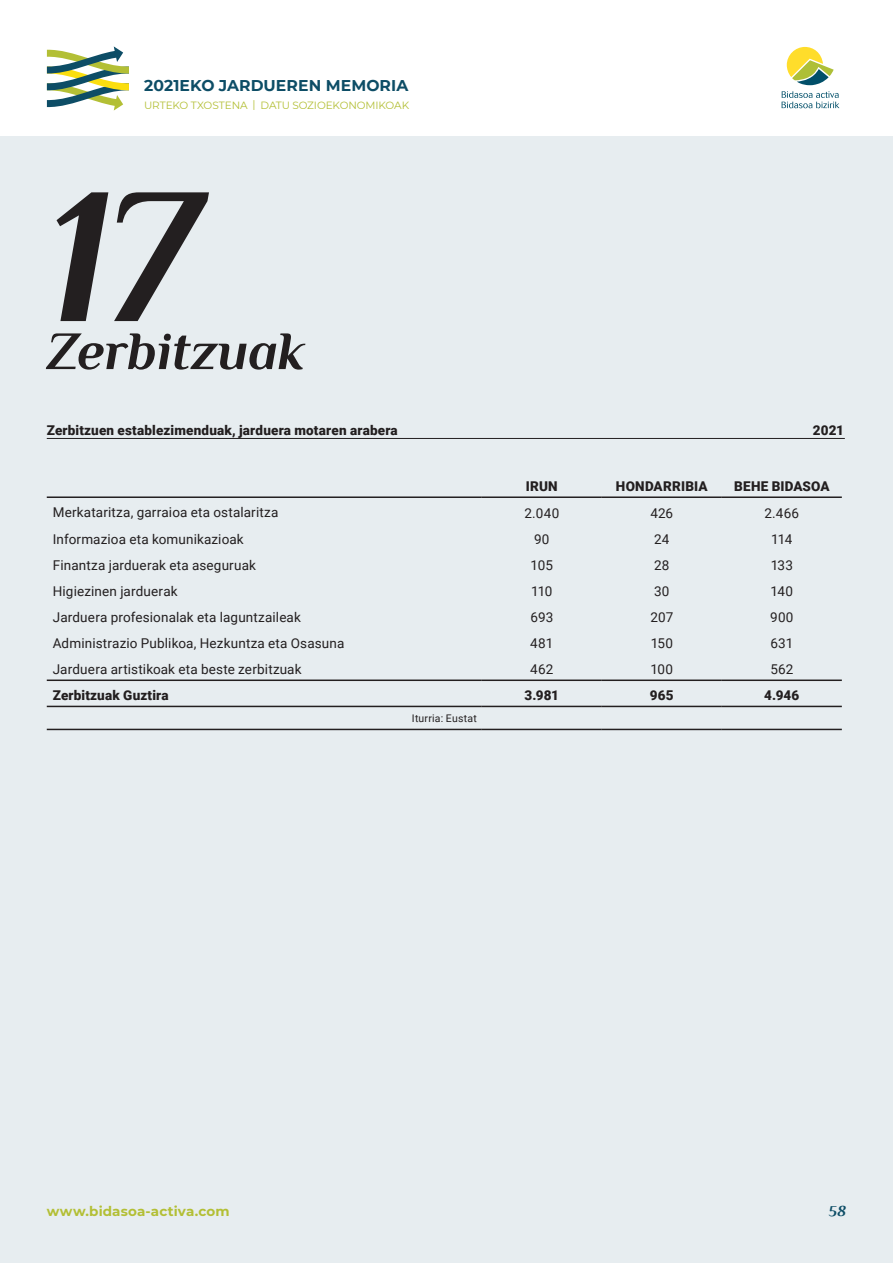
<style>
.page{position:relative;width:893px;height:1263px;background:#fff}
.page>*{position:absolute;margin:0;border:0;box-sizing:border-box;transform-origin:0 0}
.t1{font:italic 700 195px "Philosopher";color:#231f20}
.t2{font:italic 700 54px "Philosopher";color:#231f20}
.t3{font:700 15.6px "Montserrat";letter-spacing:.005em;color:#0d4d66}
.t4{font:italic 700 15px "Philosopher";color:#0d4d66}
.t5{font:13.5px "Roboto";letter-spacing:.01em;color:#231f20}
.t6{font:900 13.5px "Roboto";letter-spacing:.015em;color:#231f20}
.t7{font:700 13.5px "Montserrat";letter-spacing:.005em;color:#b3bf35}
.t8{font:10.5px "Montserrat";letter-spacing:-.01em;color:#b3bf35}
.t9{font:10.5px "Roboto";letter-spacing:.02em;color:#231f20}
</style>
<div class="page">
<svg style="left:47px;top:46px;width:82px;height:65px"></svg>
<div style="left:0;top:136px;width:893px;height:1127px;background:#e7edf0"></div>
<svg style="left:782px;top:46px;width:57px;height:62px"></svg>
<hr style="left:47px;top:438px;width:798px;height:1px;background:#231f20">
<hr style="left:47px;top:496px;width:435px;height:2px;background:#231f20">
<hr style="left:482px;top:496px;width:120px;height:2px;background:#231f20">
<hr style="left:602px;top:496px;width:120px;height:2px;background:#231f20">
<hr style="left:722px;top:496px;width:120px;height:2px;background:#231f20">
<hr style="left:47px;top:679px;width:435px;height:2px;background:#231f20">
<hr style="left:482px;top:679px;width:120px;height:2px;background:#231f20">
<hr style="left:602px;top:679px;width:120px;height:2px;background:#231f20">
<hr style="left:722px;top:679px;width:120px;height:2px;background:#231f20">
<hr style="left:47px;top:706px;width:435px;height:1px;background:#231f20">
<hr style="left:482px;top:706px;width:120px;height:1px;background:#231f20">
<hr style="left:602px;top:706px;width:120px;height:1px;background:#231f20">
<hr style="left:722px;top:706px;width:120px;height:1px;background:#231f20">
<hr style="left:47px;top:729px;width:435px;height:1px;background:#231f20">
<hr style="left:482px;top:729px;width:120px;height:1px;background:#231f20">
<hr style="left:602px;top:729px;width:120px;height:1px;background:#231f20">
<hr style="left:722px;top:729px;width:120px;height:1px;background:#231f20">
<p class="t3" style="left:144px;top:74px;width:266px">2021EKO JARDUEREN MEMORIA</p>
<p class="t8" style="left:144px;top:98px;width:267px">URTEKO TXOSTENA | DATU SOZIOEKONOMIKOAK</p>
<h1 class="t1" style="left:47px;top:122px;width:152px">17</h1>
<h2 class="t2" style="left:47px;top:314px;width:260px">Zerbitzuak</h2>
<p class="t6" style="left:47px;top:421px;width:353px">Zerbitzuen establezimenduak, jarduera motaren arabera</p>
<p class="t6" style="left:813px;top:421px;width:33px">2021</p>
<p class="t6" style="left:526px;top:477px;width:33px">IRUN</p>
<p class="t6" style="left:616px;top:477px;width:93px">HONDARRIBIA</p>
<p class="t6" style="left:734px;top:477px;width:97px">BEHE BIDASOA</p>
<p class="t5" style="left:53px;top:503px;width:227px">Merkataritza, garraioa eta ostalaritza</p>
<p class="t5" style="left:524px;top:503px;width:36px">2.040</p>
<p class="t5" style="left:650px;top:503px;width:24px">426</p>
<p class="t5" style="left:764px;top:503px;width:36px">2.466</p>
<p class="t5" style="left:53px;top:529px;width:193px">Informazioa eta komunikazioak</p>
<p class="t5" style="left:534px;top:529px;width:17px">90</p>
<p class="t5" style="left:654px;top:529px;width:17px">24</p>
<p class="t5" style="left:771px;top:529px;width:23px">114</p>
<p class="t5" style="left:53px;top:555px;width:205px">Finantza jarduerak eta aseguruak</p>
<p class="t5" style="left:531px;top:555px;width:24px">105</p>
<p class="t5" style="left:654px;top:555px;width:17px">28</p>
<p class="t5" style="left:771px;top:555px;width:24px">133</p>
<p class="t5" style="left:53px;top:582px;width:126px">Higiezinen jarduerak</p>
<p class="t5" style="left:531px;top:582px;width:23px">110</p>
<p class="t5" style="left:654px;top:582px;width:17px">30</p>
<p class="t5" style="left:770px;top:582px;width:24px">140</p>
<p class="t5" style="left:53px;top:608px;width:250px">Jarduera profesionalak eta laguntzaileak</p>
<p class="t5" style="left:530px;top:608px;width:24px">693</p>
<p class="t5" style="left:650px;top:608px;width:24px">207</p>
<p class="t5" style="left:770px;top:608px;width:25px">900</p>
<p class="t5" style="left:53px;top:634px;width:293px">Administrazio Publikoa, Hezkuntza eta Osasuna</p>
<p class="t5" style="left:530px;top:634px;width:25px">481</p>
<p class="t5" style="left:651px;top:634px;width:24px">150</p>
<p class="t5" style="left:770px;top:634px;width:24px">631</p>
<p class="t5" style="left:53px;top:660px;width:250px">Jarduera artistikoak eta beste zerbitzuak</p>
<p class="t5" style="left:530px;top:660px;width:25px">462</p>
<p class="t5" style="left:650px;top:660px;width:24px">100</p>
<p class="t5" style="left:770px;top:660px;width:25px">562</p>
<p class="t6" style="left:53px;top:686px;width:117px">Zerbitzuak Guztira</p>
<p class="t6" style="left:524px;top:686px;width:36px">3.981</p>
<p class="t6" style="left:650px;top:686px;width:25px">965</p>
<p class="t6" style="left:764px;top:686px;width:37px">4.946</p>
<p class="t9" style="left:412px;top:711px;width:66px">Iturria: Eustat</p>
<p class="t7" style="left:47px;top:1202px;width:184px">www.bidasoa-activa.com</p>
<p class="t4" style="left:829px;top:1201px;width:19px">58</p>
</div>
